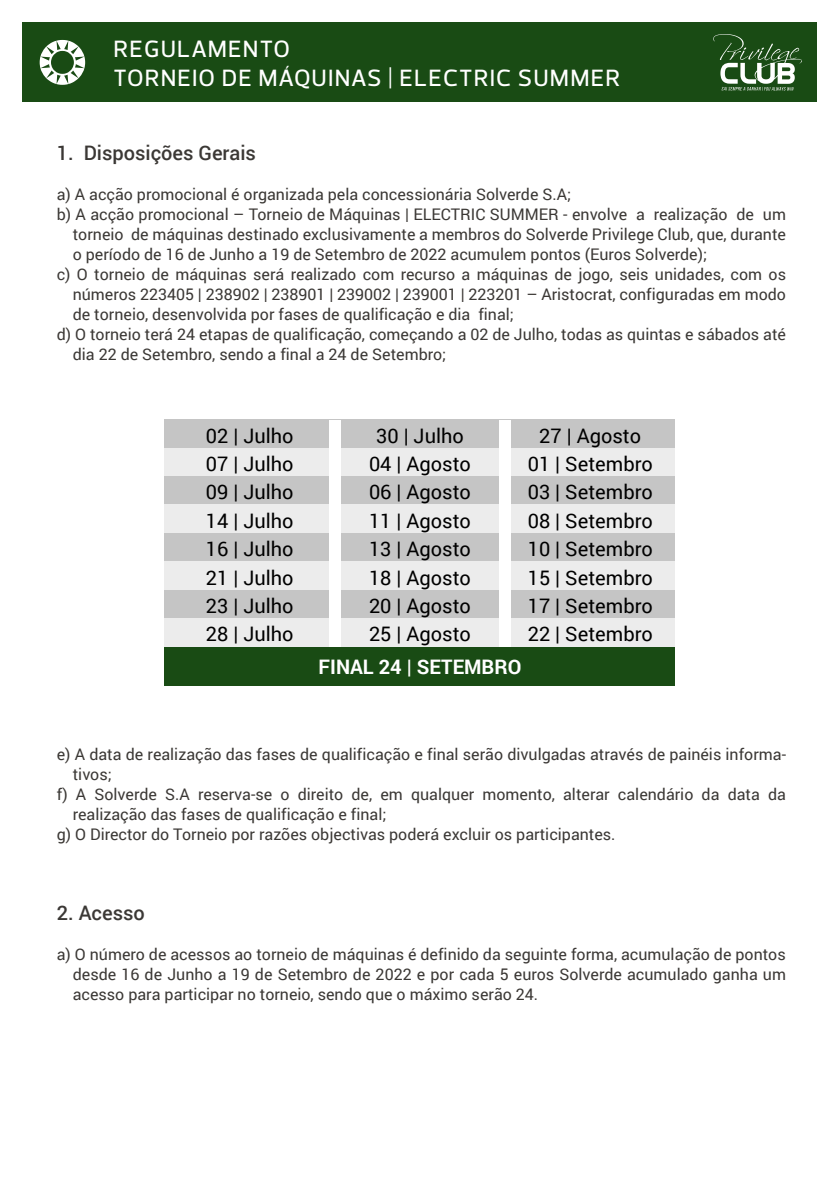
<style>
.page{position:relative;width:840px;height:1191px;background:#fff}
.page>*{position:absolute;margin:0;border:0;box-sizing:border-box;transform-origin:0 0}
.t1{font:500 24px/28.8px "Prelo";letter-spacing:.05em;color:#fff}
.t2{font:20px/28.4px "Roboto";color:#000;text-align:center}
.t3{font:500 20px "Roboto";color:#3b3835}
.t4{font:700 20px "Roboto";color:#fff}
.t5{font:16px/20px "Roboto";color:#3b3835;text-align:justify}
</style>
<div class="page">
<div style="left:164px;top:646px;width:511px;height:40px;background:#194b14"></div>
<div style="left:164px;top:533px;width:511px;height:28px;background:#c5c5c5"></div>
<div style="left:164px;top:561px;width:511px;height:29px;background:#ececec"></div>
<div style="left:164px;top:590px;width:511px;height:28px;background:#c5c5c5"></div>
<div style="left:164px;top:618px;width:511px;height:28px;background:#ececec"></div>
<div style="left:164px;top:420px;width:511px;height:28px;background:#c5c5c5"></div>
<div style="left:164px;top:448px;width:511px;height:28px;background:#ececec"></div>
<div style="left:164px;top:476px;width:511px;height:29px;background:#c5c5c5"></div>
<div style="left:164px;top:505px;width:511px;height:28px;background:#ececec"></div>
<div style="left:499px;top:420px;width:11px;height:226px;background:#fff"></div>
<div style="left:329px;top:420px;width:11px;height:226px;background:#fff"></div>
<div style="left:23px;top:23px;width:793px;height:79px;background:#194b14"></div>
<svg style="left:713px;top:34px;width:88px;height:57px"></svg>
<svg style="left:40px;top:40px;width:45px;height:45px"></svg>
<h1 class="t1" style="left:113px;top:35px;width:508px">REGULAMENTO<br>TORNEIO DE MÁQUINAS | ELECTRIC SUMMER</h1>
<p class="t3" style="left:57px;top:139px;width:201px">1. Disposições Gerais</p>
<p class="t5" style="left:57px;top:184px;width:515px">a) A acção promocional é organizada pela concessionária Solverde S.A;</p>
<p class="t5" style="left:57px;top:204px;width:730px">b) A acção promocional – Torneio de Máquinas | ELECTRIC SUMMER - envolve a realização de um</p>
<p class="t5" style="left:73px;top:224px;width:714px">torneio de máquinas destinado exclusivamente a membros do Solverde Privilege Club, que, durante</p>
<p class="t5" style="left:73px;top:244px;width:635px">o período de 16 de Junho a 19 de Setembro de 2022 acumulem pontos (Euros Solverde);</p>
<p class="t5" style="left:57px;top:264px;width:730px">c) O torneio de máquinas será realizado com recurso a máquinas de jogo, seis unidades, com os</p>
<p class="t5" style="left:73px;top:284px;width:714px">números 223405 | 238902 | 238901 | 239002 | 239001 | 223201 – Aristocrat, configuradas em modo</p>
<p class="t5" style="left:73px;top:304px;width:442px">de torneio, desenvolvida por fases de qualificação e dia final;</p>
<p class="t5" style="left:57px;top:324px;width:730px">d) O torneio terá 24 etapas de qualificação, começando a 02 de Julho, todas as quintas e sábados até</p>
<p class="t5" style="left:73px;top:344px;width:375px">dia 22 de Setembro, sendo a final a 24 de Setembro;</p>
<p class="t2" style="left:206px;top:420px;width:89px;text-align:justify">02 | Julho 07 | Julho 09 | Julho 14 | Julho 16 | Julho 21 | Julho 23 | Julho 28 | Julho</p>
<p class="t2" style="left:369px;top:420px;width:103px">30 | Julho<br>04 | Agosto<br>06 | Agosto<br>11 | Agosto<br>13 | Agosto<br>18 | Agosto<br>20 | Agosto<br>25 | Agosto</p>
<p class="t4" style="left:318px;top:653px;width:204px">FINAL 24 | SETEMBRO</p>
<p class="t2" style="left:527px;top:420px;width:126px">27 | Agosto<br>01 | Setembro<br>03 | Setembro<br>08 | Setembro<br>10 | Setembro<br>15 | Setembro<br>17 | Setembro<br>22 | Setembro</p>
<p class="t5" style="left:57px;top:744px;width:730px">e) A data de realização das fases de qualificação e final serão divulgadas através de painéis informa-</p>
<p class="t5" style="left:73px;top:764px;width:41px">tivos;</p>
<p class="t5" style="left:57px;top:784px;width:730px">f) A Solverde S.A reserva-se o direito de, em qualquer momento, alterar calendário da data da</p>
<p class="t5" style="left:73px;top:804px;width:315px">realização das fases de qualificação e final;</p>
<p class="t5" style="left:57px;top:824px;width:560px">g) O Director do Torneio por razões objectivas poderá excluir os participantes.</p>
<p class="t3" style="left:57px;top:899px;width:90px">2. Acesso</p>
<p class="t5" style="left:73px;top:944px;width:714px;text-indent:-16px">a) O número de acessos ao torneio de máquinas é definido da seguinte forma, acumulação de pontos desde 16 de Junho a 19 de Setembro de 2022 e por cada 5 euros Solverde acumulado ganha um acesso para participar no torneio, sendo que o máximo serão 24.</p>
</div>
